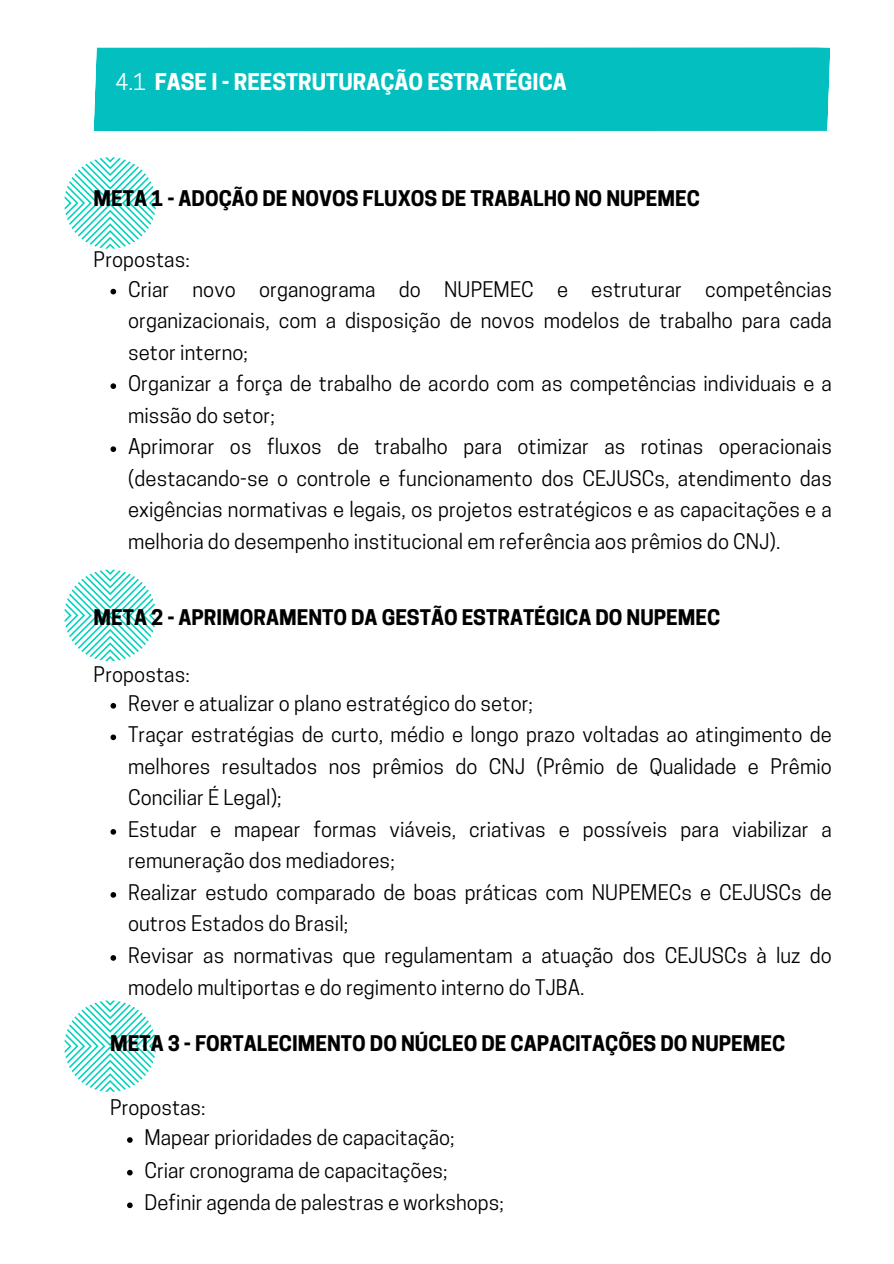
<style>
.page{position:relative;width:894px;height:1264px;background:#fff}
.page>*{position:absolute;margin:0;border:0;box-sizing:border-box;transform-origin:0 0}
.t1{font:700 21.75px "Cooper Hewitt";color:#fff}
.t2{font:20.25px/31.5px "Cooper Hewitt";letter-spacing:.005em;color:#000}
.t3{font:700 20.25px "Cooper Hewitt";color:#000}
.s1{font-weight:400}
</style>
<div class="page">
<svg style="left:64px;top:157px;width:91px;height:91px"></svg>
<svg style="left:64px;top:569px;width:91px;height:92px"></svg>
<div style="left:94px;top:47px;width:736px;height:84px;background:#04bfbf"></div>
<svg style="left:110px;top:289px;width:6px;height:5px"></svg>
<svg style="left:110px;top:383px;width:6px;height:6px"></svg>
<svg style="left:110px;top:446px;width:6px;height:6px"></svg>
<svg style="left:110px;top:703px;width:6px;height:5px"></svg>
<svg style="left:110px;top:734px;width:6px;height:6px"></svg>
<svg style="left:110px;top:829px;width:6px;height:5px"></svg>
<svg style="left:110px;top:892px;width:6px;height:5px"></svg>
<svg style="left:110px;top:955px;width:6px;height:5px"></svg>
<svg style="left:64px;top:1000px;width:91px;height:91px"></svg>
<svg style="left:127px;top:1137px;width:6px;height:5px"></svg>
<svg style="left:127px;top:1169px;width:6px;height:6px"></svg>
<svg style="left:127px;top:1202px;width:6px;height:6px"></svg>
<p class="t1" style="left:115px;top:73px;width:452px"><span class="s1">4.1</span> FASE I - REESTRUTURAÇÃO ESTRATÉGICA</p>
<p class="t3" style="left:94px;top:190px;width:607px">META 1 - ADOÇÃO DE NOVOS FLUXOS DE TRABALHO NO NUPEMEC</p>
<p class="t2" style="left:128px;top:248px;width:705px;line-height:29.2px;text-indent:-34px">Propostas:<br>Criar novo organograma do NUPEMEC e estruturar competências</p>
<p class="t2" style="left:128px;top:307px;width:705px">organizacionais, com a disposição de novos modelos de trabalho para cada setor interno;<br>Organizar a força de trabalho de acordo com as competências individuais e a missão do setor;<br>Aprimorar os fluxos de trabalho para otimizar as rotinas operacionais (destacando-se o controle e funcionamento dos CEJUSCs, atendimento das exigências normativas e legais, os projetos estratégicos e as capacitações e a melhoria do desempenho institucional em referência aos prêmios do CNJ).</p>
<p class="t3" style="left:94px;top:610px;width:628px">META 2 - APRIMORAMENTO DA GESTÃO ESTRATÉGICA DO NUPEMEC</p>
<p class="t2" style="left:128px;top:662px;width:406px;line-height:29.2px;text-indent:-34px">Propostas:<br>Rever e atualizar o plano estratégico do setor;</p>
<p class="t2" style="left:128px;top:721px;width:705px">Traçar estratégias de curto, médio e longo prazo voltadas ao atingimento de melhores resultados nos prêmios do CNJ (Prêmio de Qualidade e Prêmio Conciliar É Legal);<br>Estudar e mapear formas viáveis, criativas e possíveis para viabilizar a remuneração dos mediadores;<br>Realizar estudo comparado de boas práticas com NUPEMECs e CEJUSCs de outros Estados do Brasil;<br>Revisar as normativas que regulamentam a atuação dos CEJUSCs à luz do modelo multiportas e do regimento interno do TJBA.</p>
<p class="t3" style="left:110px;top:1035px;width:676px">META 3 - FORTALECIMENTO DO NÚCLEO DE CAPACITAÇÕES DO NUPEMEC</p>
<p class="t2" style="left:110px;top:1093px;width:97px">Propostas:</p>
<p class="t2" style="left:144px;top:1124px;width:311px">Mapear prioridades de capacitação;</p>
<h1 class="t2" style="left:144px;top:1156px;width:304px">Criar cronograma de capacitações;</h1>
<h2 class="t2" style="left:144px;top:1189px;width:360px">Definir agenda de palestras e workshops;</h2>
</div>
